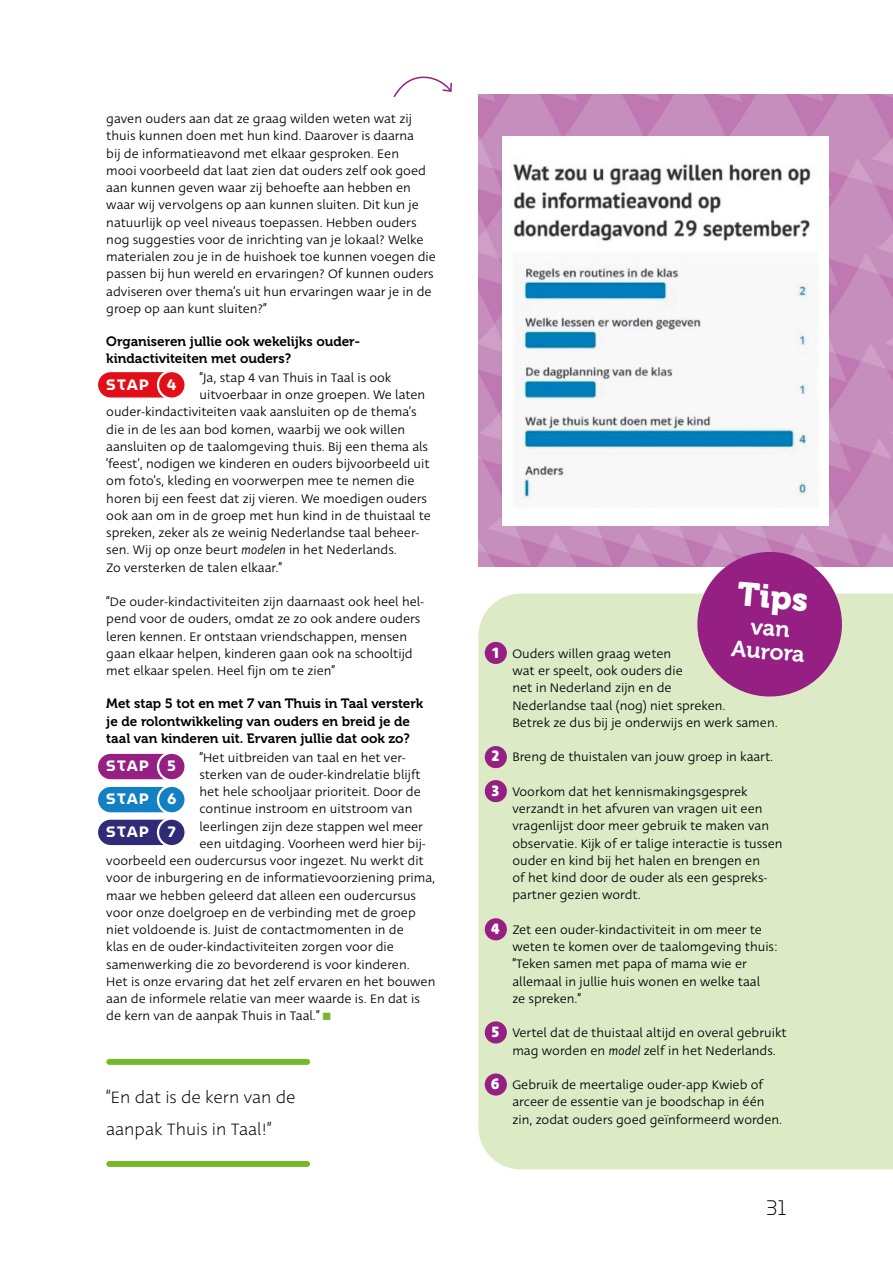
<style>
.page{position:relative;width:893px;height:1263px;background:#fff}
.page>*{position:absolute;margin:0;border:0;box-sizing:border-box;transform-origin:0 0}
.t1{font:33px "Museo 900";color:#fff}
.t2{font:22.5px/24px "Museo 700";color:#fff;text-align:center}
.t3{font:200 21px "Museo Moderno";color:#000}
.t4{font:300 18px/31.5px "Deva Ideal";color:#000}
.t5{font:700 16.5px/34.5px "Deva Ideal";color:#fff}
.t6{font:700 15px/32.7px "Museo Moderno";letter-spacing:.085em;color:#fff}
.t7{font:13.5px/17.2px "Deva Ideal";color:#000}
.t8{font:13.5px/17.2px "Museo 700";color:#000}
.s1{font-style:italic}
.s2{color:#76b82a}
</style>
<div class="page">
<img style="left:478px;top:95px;width:415px;height:471px">
<div style="left:478px;top:594px;width:415px;height:575px;background:#dceac5"></div>
<svg style="left:393px;top:76px;width:59px;height:22px"></svg>
<div style="left:109px;top:1059px;width:198px;height:6px;background:#76b82a"></div>
<div style="left:109px;top:1161px;width:198px;height:6px;background:#76b82a"></div>
<div style="left:97px;top:371px;width:89px;height:28px;background:#e30f18;border-radius:14px"></div>
<div style="left:96px;top:370px;width:91px;height:30px;border:2px solid #fff;border-radius:14px"></div>
<div style="left:158px;top:371px;width:28px;height:28px;background:#e30f18;border-radius:50%"></div>
<div style="left:157px;top:370px;width:30px;height:30px;border:2px solid #fff;border-radius:50%"></div>
<div style="left:97px;top:753px;width:89px;height:27px;background:#951f82;border-radius:14px"></div>
<div style="left:96px;top:752px;width:91px;height:29px;border:2px solid #fff;border-radius:14px"></div>
<div style="left:158px;top:753px;width:28px;height:27px;background:#951f82;border-radius:50%"></div>
<div style="left:157px;top:752px;width:30px;height:29px;border:2px solid #fff;border-radius:50%"></div>
<div style="left:97px;top:786px;width:89px;height:27px;background:#1380c4;border-radius:14px"></div>
<div style="left:96px;top:785px;width:91px;height:29px;border:2px solid #fff;border-radius:14px"></div>
<div style="left:158px;top:786px;width:28px;height:27px;background:#1380c4;border-radius:50%"></div>
<div style="left:157px;top:785px;width:30px;height:29px;border:2px solid #fff;border-radius:50%"></div>
<div style="left:97px;top:818px;width:89px;height:28px;background:#2f2b77;border-radius:14px"></div>
<div style="left:96px;top:817px;width:91px;height:30px;border:2px solid #fff;border-radius:14px"></div>
<div style="left:158px;top:818px;width:28px;height:28px;background:#2f2b77;border-radius:50%"></div>
<div style="left:157px;top:817px;width:30px;height:30px;border:2px solid #fff;border-radius:50%"></div>
<div style="left:485px;top:642px;width:22px;height:22px;background:#951f82;border-radius:50%"></div>
<div style="left:485px;top:746px;width:22px;height:22px;background:#951f82;border-radius:50%"></div>
<div style="left:485px;top:780px;width:22px;height:22px;background:#951f82;border-radius:50%"></div>
<div style="left:485px;top:918px;width:22px;height:22px;background:#951f82;border-radius:50%"></div>
<div style="left:485px;top:1021px;width:22px;height:22px;background:#951f82;border-radius:50%"></div>
<div style="left:485px;top:1073px;width:22px;height:22px;background:#951f82;border-radius:50%"></div>
<svg style="left:694px;top:549px;width:151px;height:151px;background:#a85096"></svg>
<img style="left:502px;top:137px;width:326px;height:388px">
<p class="t7" style="left:106px;top:110px;width:331px">gaven ouders aan dat ze graag wilden weten wat zij thuis kunnen doen met hun kind. Daarover is daarna<br>bij de informatieavond met elkaar gesproken. Een<br>mooi voorbeeld dat laat zien dat ouders zelf ook goed aan kunnen geven waar zij behoefte aan hebben en waar wij vervolgens op aan kunnen sluiten. Dit kun je natuurlijk op veel niveaus toepassen. Hebben ouders nog suggesties voor de inrichting van je lokaal? Welke materialen zou je in de huishoek toe kunnen voegen die passen bij hun wereld en ervaringen? Of kunnen ouders adviseren over thema’s uit hun ervaringen waar je in de groep op aan kunt sluiten?”</p>
<p class="t8" style="left:106px;top:333px;width:256px">Organiseren jullie ook wekelijks ouder&shy;kindactiviteiten met ouders?</p>
<p class="t7" style="left:199px;top:369px;width:193px">“Ja, stap 4 van Thuis in Taal is ook</p>
<p class="t7" style="left:199px;top:386px;width:227px">uitvoerbaar in onze groepen. We laten</p>
<p class="t7" style="left:106px;top:404px;width:312px">ouder-kindactiviteiten vaak aansluiten op de thema’s</p>
<p class="t7" style="left:106px;top:421px;width:300px">die in de les aan bod komen, waarbij we ook willen</p>
<p class="t7" style="left:106px;top:438px;width:323px">aansluiten op de taalomgeving thuis. Bij een thema als</p>
<p class="t7" style="left:106px;top:455px;width:325px">‘feest’, nodigen we kinderen en ouders bijvoorbeeld uit</p>
<p class="t7" style="left:106px;top:473px;width:310px">om foto’s, kleding en voorwerpen mee te nemen die</p>
<p class="t7" style="left:106px;top:490px;width:322px">horen bij een feest dat zij vieren. We moedigen ouders</p>
<p class="t7" style="left:106px;top:507px;width:326px">ook aan om in de groep met hun kind in de thuistaal te</p>
<p class="t7" style="left:106px;top:525px;width:315px">spreken, zeker als ze weinig Nederlandse taal beheer-</p>
<p class="t7" style="left:106px;top:542px;width:292px">sen. Wij op onze beurt <span class="s1">modelen</span> in het Nederlands.</p>
<p class="t7" style="left:106px;top:559px;width:177px">Zo versterken de talen elkaar.”</p>
<p class="t7" style="left:106px;top:594px;width:319px">“De ouder-kindactiviteiten zijn daarnaast ook heel hel&shy;pend voor de ouders, omdat ze zo ook andere ouders leren kennen. Er ontstaan vriendschappen, mensen gaan elkaar helpen, kinderen gaan ook na schooltijd met elkaar spelen. Heel fijn om te zien”</p>
<p class="t8" style="left:106px;top:695px;width:318px">Met stap 5 tot en met 7 van Thuis in Taal versterk je de rolontwikkeling van ouders en breid je de taal van kinderen uit. Ervaren jullie dat ook zo?</p>
<p class="t7" style="left:199px;top:749px;width:208px">“Het uitbreiden van taal en het ver-</p>
<p class="t7" style="left:199px;top:766px;width:222px">sterken van de ouder-kindrelatie blijft</p>
<p class="t7" style="left:199px;top:783px;width:223px">het hele schooljaar prioriteit. Door de</p>
<p class="t7" style="left:199px;top:801px;width:214px">continue instroom en uitstroom van</p>
<p class="t7" style="left:199px;top:818px;width:225px">leerlingen zijn deze stappen wel meer</p>
<p class="t7" style="left:199px;top:835px;width:228px">een uitdaging. Voorheen werd hier bij-</p>
<p class="t7" style="left:106px;top:852px;width:319px">voorbeeld een oudercursus voor ingezet. Nu werkt dit</p>
<p class="t7" style="left:106px;top:870px;width:331px">voor de inburgering en de informatievoorziening prima,</p>
<p class="t7" style="left:106px;top:887px;width:311px">maar we hebben geleerd dat alleen een oudercursus</p>
<p class="t7" style="left:106px;top:904px;width:311px">voor onze doelgroep en de verbinding met de groep</p>
<p class="t7" style="left:106px;top:921px;width:299px">niet voldoende is. Juist de contactmomenten in de</p>
<p class="t7" style="left:106px;top:939px;width:289px">klas en de ouder-kindactiviteiten zorgen voor die</p>
<p class="t7" style="left:106px;top:956px;width:305px">samenwerking die zo bevorderend is voor kinderen.</p>
<p class="t7" style="left:106px;top:973px;width:331px">Het is onze ervaring dat het zelf ervaren en het bouwen</p>
<p class="t7" style="left:106px;top:990px;width:315px">aan de informele relatie van meer waarde is. En dat is</p>
<p class="t7" style="left:106px;top:1008px;width:226px">de kern van de aanpak Thuis in Taal.” <span class="s2">■</span></p>
<p class="t6" style="left:106px;top:368px;width:72px">STAP 4</p>
<p class="t6" style="left:106px;top:750px;width:71px">STAP 5</p>
<p class="t6" style="left:106px;top:783px;width:72px">STAP 6<br>STAP 7</p>
<h3 class="t4" style="left:106px;top:1082px;width:191px">“En dat is de kern van de aanpak Thuis in Taal!”</h3>
<p class="t5" style="left:492px;top:635px;width:8px">1</p>
<p class="t5" style="left:491px;top:739px;width:9px">2<br>3</p>
<p class="t5" style="left:491px;top:911px;width:10px">4</p>
<p class="t5" style="left:491px;top:1015px;width:9px">5</p>
<p class="t5" style="left:491px;top:1066px;width:10px">6</p>
<h1 class="t1" style="left:739px;top:575px;width:72px;rotate:5deg">Tips</h1>
<h2 class="t2" style="left:735px;top:613px;width:75px;rotate:5deg">van<br>Aurora</h2>
<p class="t7" style="left:512px;top:645px;width:267px">Ouders willen graag weten<br>wat er speelt, ook ouders die<br>net in Nederland zijn en de<br>Nederlandse taal (nog) niet spreken.<br>Betrek ze dus bij je onderwijs en werk samen.</p>
<p class="t7" style="left:512px;top:749px;width:262px">Breng de thuistalen van jouw groep in kaart.</p>
<p class="t7" style="left:512px;top:783px;width:272px">Voorkom dat het kennismakingsgesprek verzandt in het afvuren van vragen uit een vragenlijst door meer gebruik te maken van observatie. Kijk of er talige interactie is tussen ouder en kind bij het halen en brengen en<br>of het kind door de ouder als een gespreks&shy;partner gezien wordt.</p>
<p class="t7" style="left:512px;top:921px;width:267px">Zet een ouder-kindactiviteit in om meer te weten te komen over de taalomgeving thuis: “Teken samen met papa of mama wie er allemaal in jullie huis wonen en welke taal<br>ze spreken.”</p>
<p class="t7" style="left:512px;top:1025px;width:276px">Vertel dat de thuistaal altijd en overal gebruikt mag worden en <span class="s1">model</span> zelf in het Nederlands.</p>
<p class="t7" style="left:512px;top:1076px;width:271px">Gebruik de meertalige ouder-app Kwieb of arceer de essentie van je boodschap in één zin, zodat ouders goed geïnformeerd worden.</p>
<h3 class="t3" style="left:766px;top:1191px;width:22px">31</h3>
</div>
